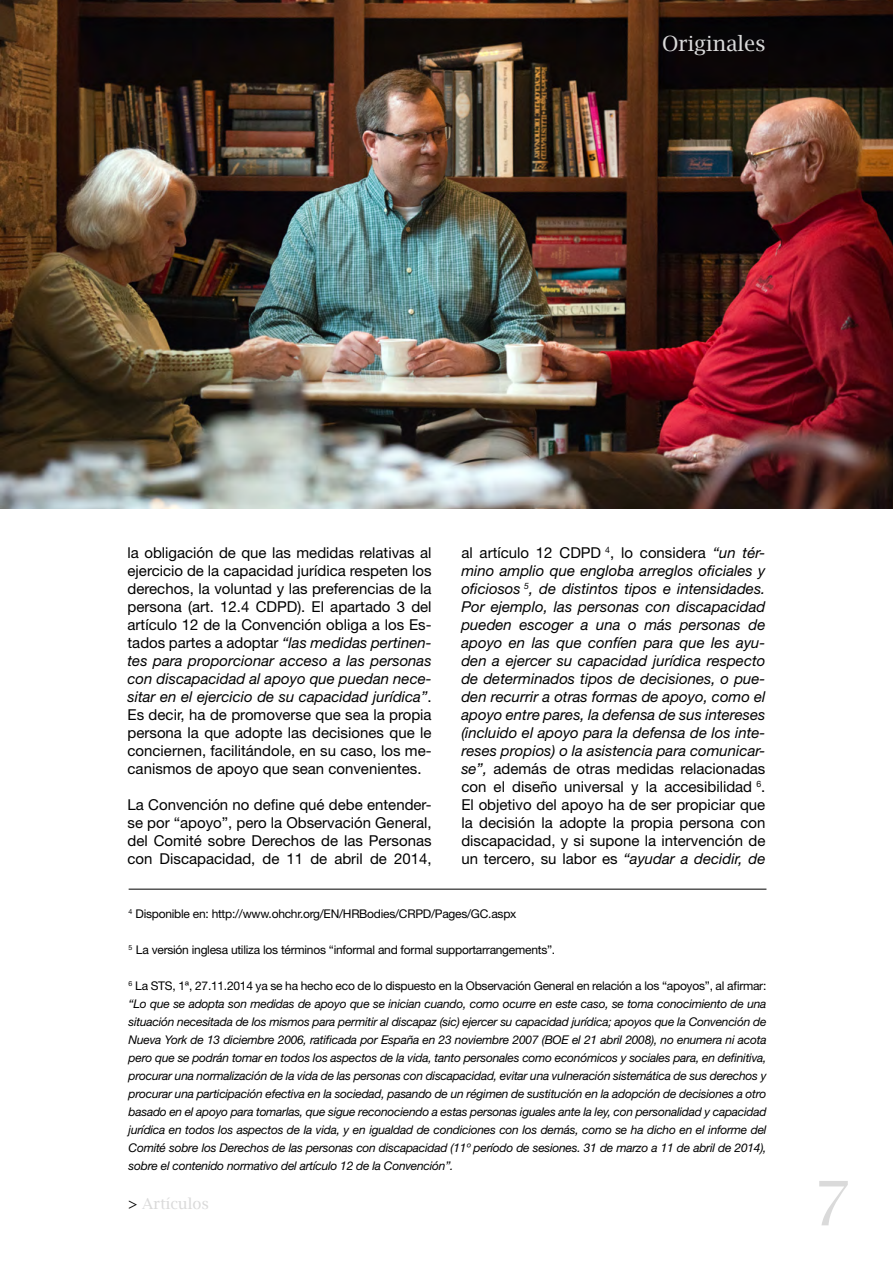
<style>
.page{position:relative;width:893px;height:1263px;background:#fff}
.page>*{position:absolute;margin:0;border:0;box-sizing:border-box;transform-origin:0 0}
.t1{font:61.5px "Lucida Bright";color:#dadada}
.t2{font:21px "Lucida Bright";color:#dadada}
.t3{font:italic 15px/18px "Helvetica Neue LT Std";color:#000;text-align:justify}
.t4{font:15px/18px "Helvetica Neue LT Std";color:#000;text-align:justify}
.t5{font:15px "Lucida Bright";color:#dadada}
.t6{font:italic 12px/18px "Helvetica Neue LT Std";letter-spacing:-.02em;color:#000;text-align:justify}
.t7{font:12px "Helvetica Neue LT Std";letter-spacing:-.02em;color:#000}
.s1{font-style:italic}
.s2{font-style:normal}
.s3{color:#000}
</style>
<div class="page">
<img style="left:0;top:0;width:893px;height:509px">
<hr style="left:129px;top:889px;width:637px;height:1px;background:#000">
<h2 class="t2" style="left:662px;top:32px;width:105px">Originales</h2>
<h2 class="t2" style="left:662px;top:36px;width:105px">Originales</h2>
<p class="t4" style="left:128px;top:543px;width:306px">la obligación de que las medidas relativas al ejercicio de la capacidad jurídica respeten los derechos, la voluntad y las preferencias de la persona (art. 12.4 CDPD). El apartado 3 del artículo 12 de la Convención obliga a los Es&shy;tados partes a adoptar <span class="s1">“las medidas pertinen&shy;tes para proporcionar acceso a las personas con discapacidad al apoyo que puedan nece&shy;sitar en el ejercicio de su capacidad jurídica”</span>.<br>Es decir, ha de promoverse que sea la propia persona la que adopte las decisiones que le conciernen, facilitándole, en su caso, los me&shy;canismos de apoyo que sean convenientes.</p>
<p class="t4" style="left:128px;top:795px;width:306px">La Convención no define qué debe entender&shy;se por “apoyo”, pero la Observación General, del Comité sobre Derechos de las Personas con Discapacidad, de 11 de abril de 2014,</p>
<p class="t3" style="left:461px;top:543px;width:306px"><span class="s2">al artículo 12 CDPD</span> <sup>4</sup><span class="s2">, lo considera</span> “un tér&shy;mino amplio que engloba arreglos oficiales y oficiosos <sup>5</sup>, de distintos tipos e intensidades.<br>Por ejemplo, las personas con discapacidad pueden escoger a una o más personas de apoyo en las que confíen para que les ayu&shy;den a ejercer su capacidad jurídica respecto de determinados tipos de decisiones, o pue&shy;den recurrir a otras formas de apoyo, como el apoyo entre pares, la defensa de sus intereses (incluido el apoyo para la defensa de los inte&shy;reses propios) o la asistencia para comunicar&shy;se”, <span class="s2">además de otras medidas relacionadas con el diseño universal y la accesibilidad</span> <sup>6</sup><span class="s2">.<br>El objetivo del apoyo ha de ser propiciar que la decisión la adopte la propia persona con discapacidad, y si supone la intervención de un tercero, su labor es</span> “ayudar a decidir, de</p>
<p class="t7" style="left:129px;top:907px;width:389px"><sup>4</sup> Disponible en: http://www.ohchr.org/EN/HRBodies/CRPD/Pages/GC.aspx</p>
<p class="t7" style="left:129px;top:943px;width:428px"><sup>5</sup> La versión inglesa utiliza los términos “informal and formal supportarrangements”.</p>
<p class="t6" style="left:129px;top:977px;width:639px"><sup>6</sup> <span class="s2">La STS, 1ª, 27.11.2014 ya se ha hecho eco de lo dispuesto en la Observación General en relación a los “apoyos”, al afirmar: </span>“Lo que se adopta son medidas de apoyo que se inician cuando, como ocurre en este caso, se toma conocimiento de una situación necesitada de los mismos para permitir al discapaz (sic) ejercer su capacidad jurídica; apoyos que la Convención de Nueva York de 13 diciembre 2006, ratificada por España en 23 noviembre 2007 (BOE el 21 abril 2008), no enumera ni acota pero que se podrán tomar en todos los aspectos de la vida, tanto personales como económicos y sociales para, en definitiva, procurar una normalización de la vida de las personas con discapacidad, evitar una vulneración sistemática de sus derechos y procurar una participación efectiva en la sociedad, pasando de un régimen de sustitución en la adopción de decisiones a otro basado en el apoyo para tomarlas, que sigue reconociendo a estas personas iguales ante la ley, con personalidad y capacidad jurídica en todos los aspectos de la vida, y en igualdad de condiciones con los demás, como se ha dicho en el informe del Comité sobre los Derechos de las personas con discapacidad (11º período de sesiones. 31 de marzo a 11 de abril de 2014), sobre el contenido normativo del artículo 12 de la Convención”.</p>
<p class="t5" style="left:129px;top:1195px;width:82px"><span class="s3">&gt;</span> Artículos</p>
<h1 class="t1" style="left:813px;top:1168px;width:39px">7</h1>
</div>
